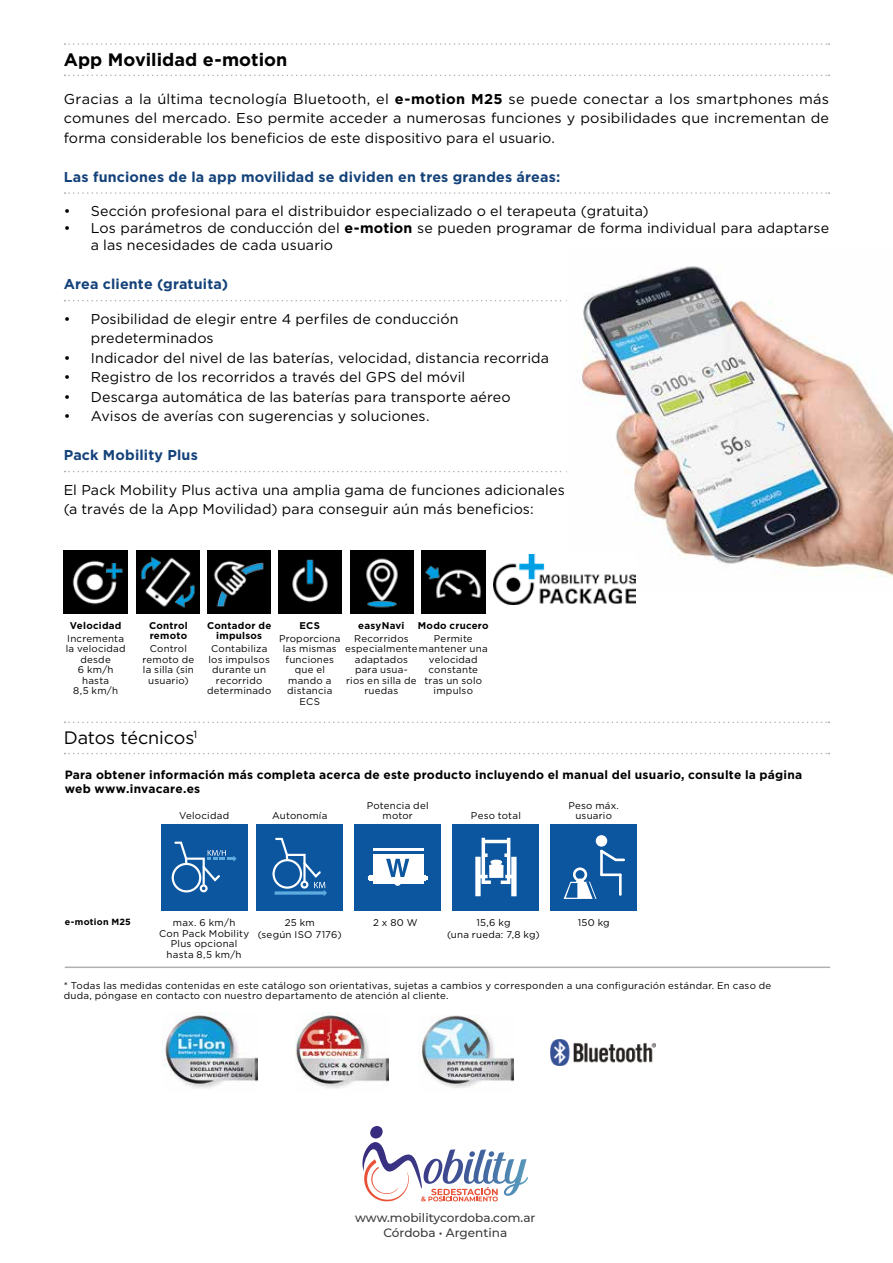
<style>
.page{position:relative;width:893px;height:1263px;background:#fff}
.page>*{position:absolute;margin:0;border:0;box-sizing:border-box;transform-origin:0 0}
.t1{font:700 18px "Gotham";color:#000}
.t2{font:18px "Gotham";letter-spacing:-.01em;color:#000}
.t3{font:14.25px/19.5px "Gotham";letter-spacing:.01em;color:#000}
.t4{font:700 14.25px "Gotham";letter-spacing:.015em;color:#14427a}
.t5{font:700 12px/14.4px "Gotham";letter-spacing:.02em;color:#000}
.t6{font:500 12px/14.5px "Montserrat";color:#3c3c3b;text-align:center}
.t7{font:9.75px/10.5px "Gotham";letter-spacing:.025em;color:#000;text-align:center}
.t8{font:700 9.75px/10.5px "Gotham";letter-spacing:.025em;color:#000;text-align:center}
.t9{font:700 9px "Gotham";letter-spacing:.03em;color:#000}
.s1{font-weight:700}
</style>
<div class="page">
<hr style="left:65px;top:966px;width:765px;height:2px;background:#b2b1b1">
<svg style="left:65px;top:721px;width:764px;height:2px"></svg>
<svg style="left:65px;top:753px;width:764px;height:1px"></svg>
<div style="left:551px;top:824px;width:86px;height:86px;background:#0c56a0"></div>
<div style="left:576px;top:878px;width:8px;height:9px;background:#eff3f8;border-radius:50%"></div>
<div style="left:573px;top:867px;width:14px;height:15px;border:3px solid #fff;border-radius:50%"></div>
<svg style="left:564px;top:882px;width:32px;height:17px"></svg>
<div style="left:596px;top:835px;width:11px;height:12px;background:#fff;border-radius:50%"></div>
<hr style="left:600px;top:851px;width:3px;height:24px;background:#fff">
<svg style="left:600px;top:849px;width:25px;height:13px"></svg>
<hr style="left:601px;top:873px;width:19px;height:3px;background:#fff">
<hr style="left:619px;top:875px;width:3px;height:19px;background:#fff">
<div style="left:453px;top:824px;width:86px;height:86px;background:#0c56a0"></div>
<div style="left:475px;top:857px;width:6px;height:39px;border:2px solid #fff"></div>
<div style="left:511px;top:857px;width:6px;height:39px;border:2px solid #fff"></div>
<div style="left:490px;top:866px;width:12px;height:11px;background:#fff"></div>
<div style="left:489px;top:865px;width:14px;height:13px;border:2px solid #fff"></div>
<div style="left:489px;top:864px;width:14px;height:5px;border:2px solid #fff;border-radius:50%"></div>
<div style="left:482px;top:838px;width:3px;height:46px;border:2px solid #fff"></div>
<div style="left:507px;top:838px;width:3px;height:46px;border:2px solid #fff"></div>
<div style="left:483px;top:840px;width:26px;height:3px;border:2px solid #fff"></div>
<svg style="left:483px;top:853px;width:26px;height:15px"></svg>
<svg style="left:478px;top:875px;width:13px;height:9px"></svg>
<svg style="left:501px;top:875px;width:12px;height:9px"></svg>
<div style="left:355px;top:824px;width:86px;height:86px;background:#0c56a0"></div>
<div style="left:373px;top:848px;width:50px;height:36px;background:#fff"></div>
<hr style="left:373px;top:851px;width:50px;height:2px;background:#0c56a0">
<svg style="left:368px;top:875px;width:5px;height:6px"></svg>
<svg style="left:423px;top:875px;width:5px;height:6px"></svg>
<div style="left:394px;top:880px;width:7px;height:6px;background:#fff;border-radius:50%"></div>
<svg style="left:386px;top:859px;width:23px;height:18px"></svg>
<div style="left:161px;top:824px;width:86px;height:86px;background:#0c56a0"></div>
<svg style="left:172px;top:841px;width:65px;height:51px"></svg>
<div style="left:257px;top:824px;width:86px;height:86px;background:#0c56a0"></div>
<svg style="left:272px;top:838px;width:55px;height:58px"></svg>
<svg style="left:65px;top:43px;width:764px;height:2px"></svg>
<svg style="left:65px;top:75px;width:764px;height:1px"></svg>
<img style="left:295px;top:1012px;width:93px;height:77px">
<img style="left:422px;top:1015px;width:92px;height:73px">
<img style="left:162px;top:1013px;width:95px;height:75px">
<img style="left:550px;top:1039px;width:106px;height:26px">
<svg style="left:65px;top:192px;width:764px;height:2px"></svg>
<svg style="left:65px;top:300px;width:502px;height:1px"></svg>
<svg style="left:65px;top:471px;width:502px;height:1px"></svg>
<img style="left:582px;top:266px;width:311px;height:326px">
<img style="left:422px;top:550px;width:63px;height:64px">
<img style="left:350px;top:550px;width:64px;height:64px">
<img style="left:278px;top:550px;width:64px;height:64px">
<img style="left:207px;top:550px;width:64px;height:64px">
<img style="left:136px;top:550px;width:64px;height:64px">
<img style="left:64px;top:550px;width:63px;height:64px">
<img style="left:494px;top:555px;width:141px;height:49px">
<svg style="left:362px;top:1126px;width:166px;height:76px"></svg>
<p class="t1" style="left:64px;top:48px;width:225px">App Movilidad e-motion</p>
<p class="t3" style="left:64px;top:89px;width:767px;text-align:justify">Gracias a la última tecnología Bluetooth, el <span class="s1">e-motion M25</span> se puede conectar a los smartphones más comunes del mercado. Eso permite acceder a numerosas funciones y posibilidades que incrementan de forma considerable los beneficios de este dispositivo para el usuario.</p>
<p class="t4" style="left:64px;top:167px;width:498px">Las funciones de la app movilidad se dividen en tres grandes áreas:</p>
<p class="t3" style="left:64px;top:201px;width:586px">• Sección profesional para el distribuidor especializado o el terapeuta (gratuita)</p>
<p class="t3" style="left:91px;top:219px;width:740px;line-height:17.1px;text-indent:-27px">• Los parámetros de conducción del <span class="s1">e-motion</span> se pueden programar de forma individual para adaptarse a las necesidades de cada usuario</p>
<p class="t4" style="left:64px;top:275px;width:166px">Area cliente (gratuita)</p>
<p class="t3" style="left:91px;top:309px;width:369px;text-indent:-27px">• Posibilidad de elegir entre 4 perfiles de conducción predeterminados</p>
<p class="t3" style="left:64px;top:348px;width:487px">• Indicador del nivel de las baterías, velocidad, distancia recorrida</p>
<p class="t3" style="left:64px;top:367px;width:403px">• Registro de los recorridos a través del GPS del móvil</p>
<p class="t3" style="left:64px;top:387px;width:448px">• Descarga automática de las baterías para transporte aéreo</p>
<p class="t3" style="left:64px;top:406px;width:367px">• Avisos de averías con sugerencias y soluciones.</p>
<p class="t4" style="left:64px;top:446px;width:136px">Pack Mobility Plus</p>
<p class="t3" style="left:64px;top:479px;width:502px">El Pack Mobility Plus activa una amplia gama de funciones adicionales (a través de la App Movilidad) para conseguir aún más beneficios:</p>
<p class="t8" style="left:70px;top:620px;width:53px">Velocidad</p>
<p class="t7" style="left:66px;top:633px;width:62px">Incrementa la velocidad desde<br>6 km/h hasta<br>8,5 km/h</p>
<p class="t8" style="left:149px;top:620px;width:40px;text-align:left">Control remoto</p>
<p class="t7" style="left:143px;top:643px;width:53px">Control remoto de la silla (sin usuario)</p>
<p class="t8" style="left:207px;top:620px;width:66px">Contador de impulsos</p>
<p class="t7" style="left:207px;top:643px;width:66px">Contabiliza los impulsos durante un recorrido determinado</p>
<p class="t8" style="left:358px;top:620px;width:48px">easyNavi</p>
<p class="t7" style="left:354px;top:633px;width:56px">Recorridos</p>
<p class="t7" style="left:345px;top:643px;width:144px">especialmentemantener una</p>
<p class="t7" style="left:355px;top:654px;width:55px">adaptados</p>
<p class="t7" style="left:355px;top:664px;width:54px">para usua-</p>
<p class="t7" style="left:346px;top:675px;width:72px">rios en silla de</p>
<p class="t7" style="left:364px;top:685px;width:35px">ruedas</p>
<p class="t8" style="left:418px;top:620px;width:72px">Modo crucero</p>
<p class="t7" style="left:429px;top:627px;width:50px;line-height:21px">Permite velocidad</p>
<p class="t7" style="left:424px;top:664px;width:59px">constante tras un solo impulso</p>
<p class="t8" style="left:299px;top:620px;width:22px">ECS</p>
<p class="t7" style="left:279px;top:633px;width:63px">Proporciona las mismas funciones que el mando a distancia<br>ECS</p>
<p class="t2" style="left:64px;top:726px;width:135px">Datos técnicos<sup>1</sup></p>
<p class="t5" style="left:65px;top:767px;width:739px">Para obtener información más completa acerca de este producto incluyendo el manual del usuario, consulte la página web www.invacare.es</p>
<p class="t7" style="left:179px;top:810px;width:51px">Velocidad</p>
<p class="t7" style="left:272px;top:810px;width:57px">Autonomía</p>
<p class="t7" style="left:367px;top:800px;width:63px">Potencia del motor</p>
<p class="t7" style="left:471px;top:810px;width:51px">Peso total</p>
<p class="t7" style="left:568px;top:800px;width:52px">Peso máx. usuario</p>
<p class="t7" style="left:159px;top:917px;width:91px">max. 6 km/h<br>Con Pack Mobility<br>Plus opcional hasta 8,5 km/h</p>
<p class="t9" style="left:65px;top:916px;width:68px">e-motion M25</p>
<p class="t7" style="left:258px;top:916px;width:86px;line-height:11.7px">25 km<br>(según ISO 7176)</p>
<p class="t7" style="left:373px;top:917px;width:46px">2 x 80 W</p>
<p class="t7" style="left:447px;top:916px;width:94px;line-height:11.7px">15,6 kg<br>(una rueda: 7,8 kg)</p>
<p class="t7" style="left:578px;top:917px;width:33px">150 kg</p>
<p class="t7" style="left:64px;top:980px;width:709px;text-align:left">* Todas las medidas contenidas en este catálogo son orientativas, sujetas a cambios y corresponden a una configuración estándar. En caso de duda, póngase en contacto con nuestro departamento de atención al cliente.</p>
<p class="t6" style="left:355px;top:1210px;width:182px">www.mobilitycordoba.com.ar<br>Córdoba • Argentina</p>
</div>
